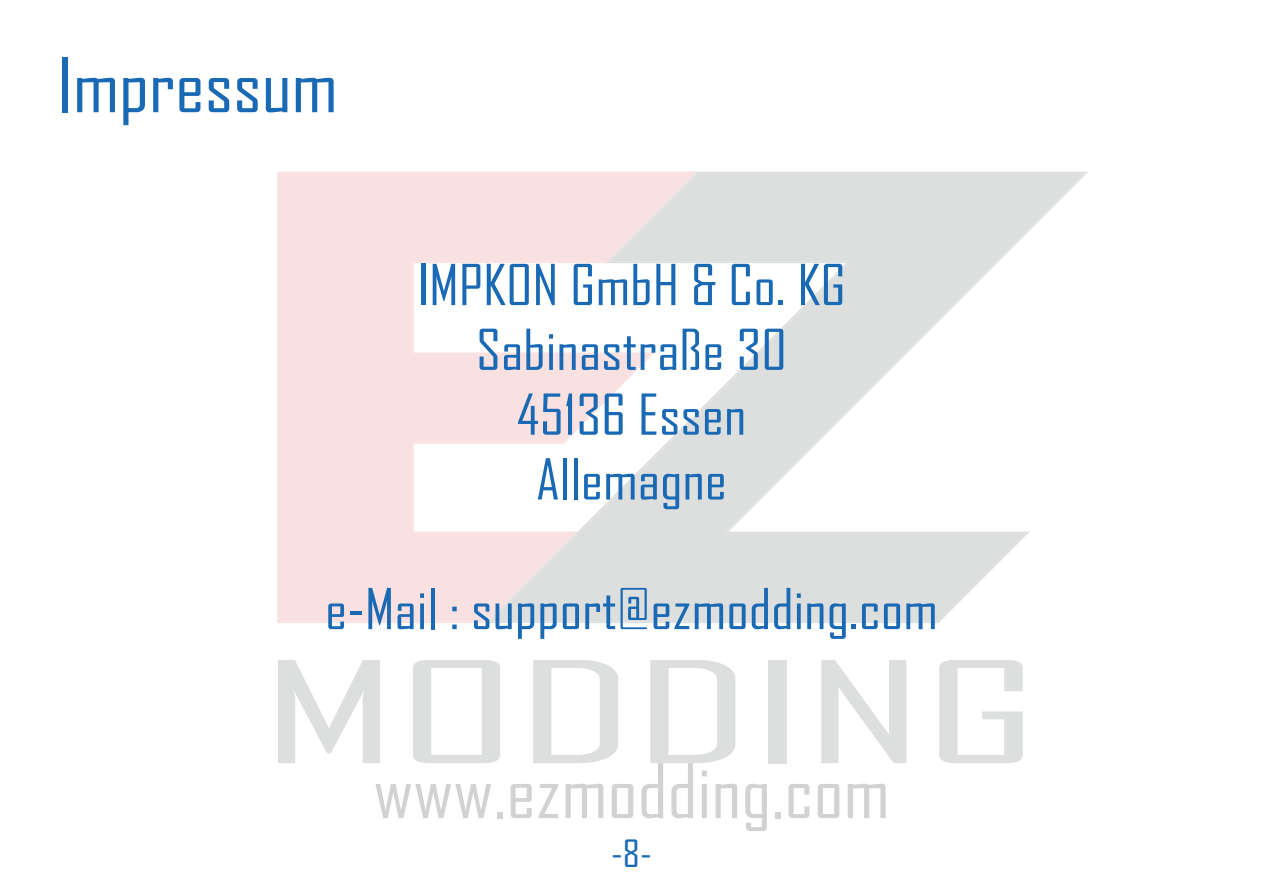
<style>
.page{position:relative;width:1263px;height:893px;background:#fff}
.page>*{position:absolute;margin:0;border:0;box-sizing:border-box;transform-origin:0 0}
.t1{font:135px "Agency FB";color:#dddfde;scale:2 1}
.t2{font:72px "Agency FB";color:#d1d3d3;scale:1.1 1}
.t3{font:72px "Agency FB";color:#1a69b4;scale:1.1 1}
.t4{font:54px/64.8px "Agency FB";color:#1a69b4;text-align:center;scale:1.1 1}
.t5{font:36px "Agency FB";color:#1a69b4;scale:1.1 1}
</style>
<div class="page">
<svg style="left:277px;top:172px;width:209px;height:451px;background:#f8e5e4"></svg>
<svg style="left:486px;top:172px;width:602px;height:451px"></svg>
<h2 class="t3" style="left:57px;top:41px;width:257px">Impressum</h2>
<p class="t4" style="left:417px;top:252px;width:391px">IMPKON GmbH &amp; Co. KG<br>Sabinastraße 30<br>45136 Essen<br>Allemagne</p>
<p class="t4" style="left:325px;top:576px;width:559px">e-Mail : support@ezmodding.com</p>
<h1 class="t1" style="left:261px;top:630px;width:390px">MODDING</h1>
<h2 class="t2" style="left:373px;top:747px;width:471px">www.ezmodding.com</h2>
<p class="t5" style="left:611px;top:831px;width:38px">-8-</p>
</div>
